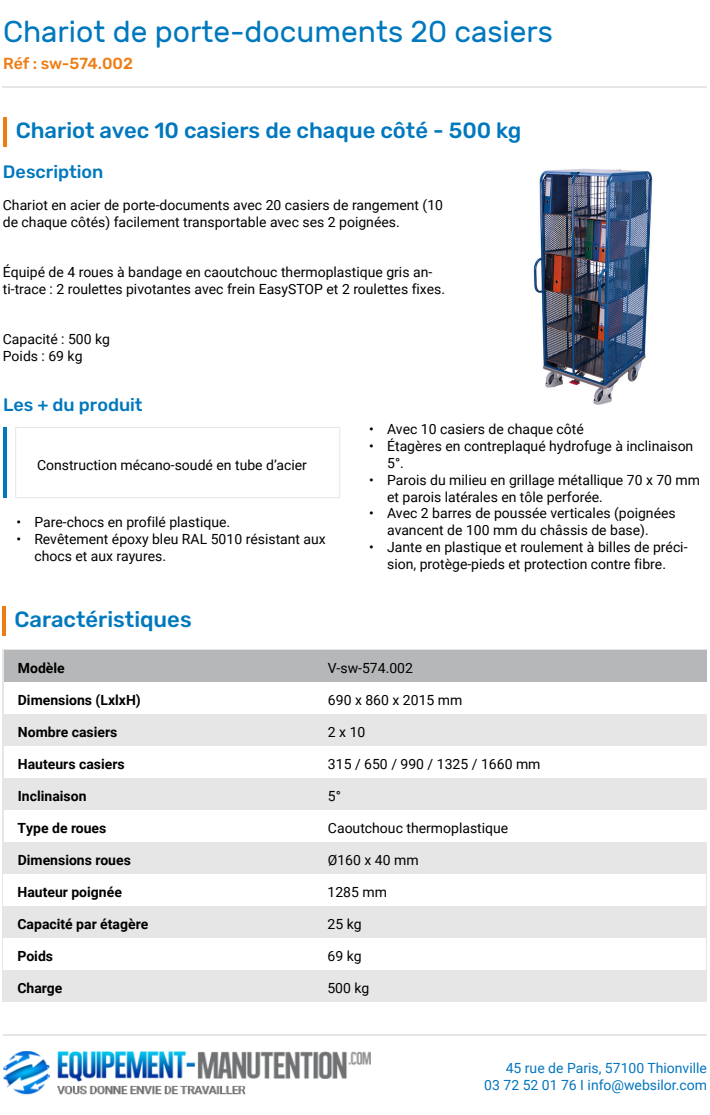
<style>
.page{position:relative;width:710px;height:1115px;background:#fff}
.page>*{position:absolute;margin:0;border:0;box-sizing:border-box;transform-origin:0 0}
.t1{font:30px "Rubik";color:#0078be}
.t2{font:500 22px "Rubik";color:#0078be}
.t3{font:500 18px "Rubik";color:#0078be}
.t4{font:500 16px "Rubik";letter-spacing:-.005em;color:#ef7c12}
.t5{font:14px/16.8px "Roboto";color:#000}
.t6{font:700 14px "Roboto";color:#000}
.t7{font:14px "Roboto";color:#0475be}
</style>
<div class="page">
<hr style="left:3px;top:1034px;width:704px;height:2px;background:#e6e6e6">
<img style="left:3px;top:1052px;width:367px;height:43px">
<hr style="left:3px;top:118px;width:4px;height:29px;background:#ef7c12">
<hr style="left:3px;top:428px;width:4px;height:70px;background:#0078be">
<div style="left:15px;top:427px;width:325px;height:71px;border:1px solid #e6e6e6"></div>
<hr style="left:3px;top:606px;width:3px;height:29px;background:#ef7c12">
<div style="left:4px;top:650px;width:702px;height:32px;background:#b5b7b8"></div>
<div style="left:4px;top:714px;width:702px;height:32px;background:#e6e6e6"></div>
<div style="left:4px;top:778px;width:702px;height:32px;background:#e6e6e6"></div>
<hr style="left:3px;top:86px;width:704px;height:2px;background:#e6e6e6">
<div style="left:4px;top:842px;width:702px;height:32px;background:#e6e6e6"></div>
<div style="left:4px;top:906px;width:702px;height:32px;background:#e6e6e6"></div>
<div style="left:3px;top:970px;width:703px;height:32px;background:#e6e6e6"></div>
<img style="left:533px;top:169px;width:120px;height:236px">
<p class="t1" style="left:3px;top:15px;width:552px">Chariot de porte-documents 20 casiers</p>
<p class="t4" style="left:3px;top:54px;width:131px">Réf : sw‑574.002</p>
<p class="t2" style="left:16px;top:118px;width:507px">Chariot avec 10 casiers de chaque côté - 500 kg</p>
<p class="t3" style="left:3px;top:161px;width:102px">Description</p>
<p class="t5" style="left:3px;top:196px;width:442px">Chariot en acier de porte-documents avec 20 casiers de rangement (10 de chaque côtés) facilement transportable avec ses 2 poignées.</p>
<p class="t5" style="left:3px;top:263px;width:444px">Équipé de 4 roues à bandage en caoutchouc thermoplastique gris an&shy;ti-trace : 2 roulettes pivotantes avec frein EasySTOP et 2 roulettes fixes.</p>
<p class="t5" style="left:3px;top:330px;width:109px">Capacité : 500 kg</p>
<p class="t5" style="left:3px;top:347px;width:81px">Poids : 69 kg</p>
<p class="t3" style="left:3px;top:394px;width:141px">Les + du produit</p>
<p class="t5" style="left:37px;top:456px;width:271px">Construction mécano-soudé en tube d’acier</p>
<p class="t5" style="left:16px;top:514px;width:215px">• Pare-chocs en profilé plastique.</p>
<p class="t5" style="left:34px;top:530px;width:293px;text-indent:-18px">• Revêtement époxy bleu RAL 5010 résistant aux chocs et aux rayures.</p>
<p class="t2" style="left:14px;top:606px;width:179px">Caractéristiques</p>
<p class="t5" style="left:369px;top:421px;width:216px">• Avec 10 casiers de chaque côté</p>
<p class="t5" style="left:387px;top:437px;width:308px;text-indent:-18px">• Étagères en contreplaqué hydrofuge à inclinaison<br>5°.</p>
<p class="t5" style="left:387px;top:471px;width:314px;text-indent:-18px">• Parois du milieu en grillage métallique 70 x 70 mm et parois latérales en tôle perforée.</p>
<p class="t5" style="left:387px;top:505px;width:290px;text-indent:-18px">• Avec 2 barres de poussée verticales (poignées avancent de 100 mm du châssis de base).</p>
<p class="t5" style="left:369px;top:538px;width:320px;text-align:center">• Jante en plastique et roulement à billes de préci&shy;sion, protège-pieds et protection contre fibre.</p>
<p class="t6" style="left:18px;top:658px;width:48px">Modèle</p>
<p class="t5" style="left:328px;top:659px;width:87px">V-sw‑574.002</p>
<p class="t6" style="left:18px;top:690px;width:124px">Dimensions (LxlxH)</p>
<p class="t5" style="left:328px;top:691px;width:136px">690 x 860 x 2015 mm</p>
<p class="t6" style="left:18px;top:722px;width:101px">Nombre casiers</p>
<p class="t5" style="left:328px;top:723px;width:39px">2 x 10</p>
<p class="t6" style="left:18px;top:754px;width:108px">Hauteurs casiers</p>
<p class="t5" style="left:328px;top:755px;width:214px">315 / 650 / 990 / 1325 / 1660 mm</p>
<p class="t6" style="left:18px;top:786px;width:70px">Inclinaison</p>
<p class="t5" style="left:328px;top:787px;width:15px">5°</p>
<p class="t6" style="left:17px;top:818px;width:90px">Type de roues</p>
<p class="t5" style="left:328px;top:819px;width:182px">Caoutchouc thermoplastique</p>
<p class="t6" style="left:18px;top:850px;width:115px">Dimensions roues</p>
<p class="t5" style="left:328px;top:851px;width:92px">Ø160 x 40 mm</p>
<p class="t6" style="left:17px;top:883px;width:106px">Hauteur poignée</p>
<p class="t5" style="left:328px;top:883px;width:61px">1285 mm</p>
<p class="t6" style="left:17px;top:915px;width:132px">Capacité par étagère</p>
<p class="t5" style="left:328px;top:915px;width:36px">25 kg</p>
<p class="t6" style="left:17px;top:947px;width:37px">Poids</p>
<p class="t5" style="left:328px;top:947px;width:36px">69 kg</p>
<p class="t6" style="left:17px;top:979px;width:47px">Charge</p>
<p class="t5" style="left:327px;top:979px;width:44px">500 kg</p>
<p class="t7" style="left:506px;top:1058px;width:203px">45 rue de Paris, 57100 Thionville</p>
<p class="t7" style="left:484px;top:1075px;width:224px">03 72 52 01 76 I info@websilor.com</p>
</div>
